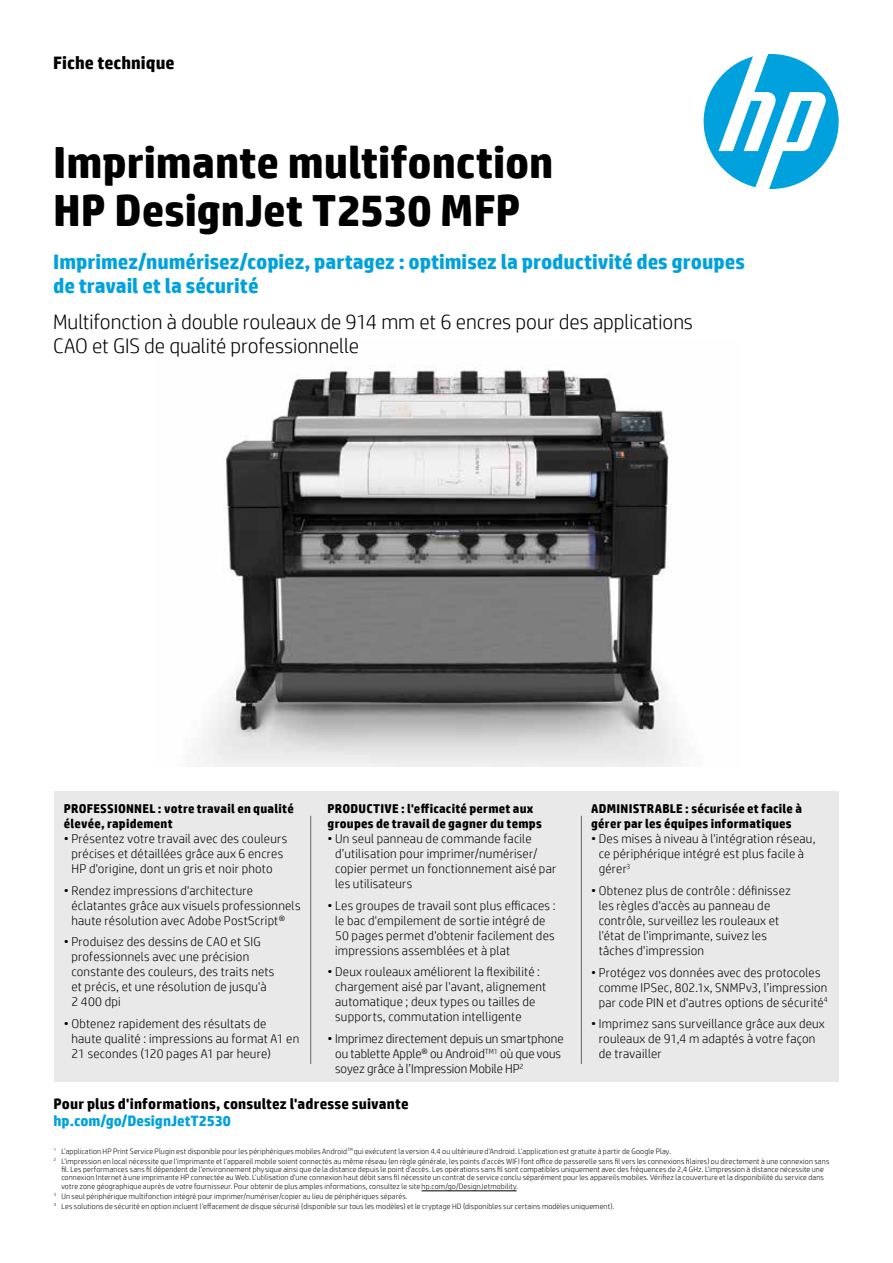
<style>
.page{position:relative;width:893px;height:1263px;background:#fff}
.page>*{position:absolute;margin:0;border:0;box-sizing:border-box;transform-origin:0 0}
.t1{font:700 45px/48px "HP Simplified";color:#000}
.t2{font:300 21px/24px "HP Simplified";letter-spacing:-.005em;color:#000}
.t3{font:700 21px/24px "HP Simplified";letter-spacing:-.005em;color:#00a1dd}
.t4{font:700 18px "HP Simplified";color:#000}
.t5{font:700 15px "HP Simplified";letter-spacing:.01em;color:#000}
.t6{font:700 15px "HP Simplified";color:#00a1dd}
.t7{font:300 12.75px/15px "HP Simplified";letter-spacing:.015em;color:#000}
.t8{font:700 12.75px/15px "HP Simplified";letter-spacing:.02em;color:#000}
.t9{font:300 7.8px/10.2px "HP Simplified";letter-spacing:.02em;color:#000}
</style>
<div class="page">
<img style="left:202px;top:365px;width:479px;height:401px">
<div style="left:54px;top:791px;width:785px;height:291px;background:#e6e7e8"></div>
<hr style="left:310px;top:816px;width:1px;height:248px;background:#5e6468">
<hr style="left:581px;top:816px;width:1px;height:248px;background:#5e6468">
<svg style="left:704px;top:54px;width:135px;height:135px"></svg>
<hr style="left:422px;top:1190px;width:95px;height:1px;background:#000">
<h3 class="t4" style="left:53px;top:51px;width:123px">Fiche technique</h3>
<h1 class="t1" style="left:53px;top:139px;width:502px">Imprimante multifonction<br>HP DesignJet T2530 MFP</h1>
<h2 class="t3" style="left:53px;top:250px;width:693px">Imprimez/numérisez/copiez, partagez : optimisez la productivité des groupes de travail et la sécurité</h2>
<h2 class="t2" style="left:53px;top:309px;width:641px">Multifonction à double rouleaux de 914 mm et 6 encres pour des applications<br>CAO et GIS de qualité professionnelle</h2>
<p class="t8" style="left:64px;top:801px;width:231px">PROFESSIONNEL : votre travail en qualité élevée, rapidement</p>
<p class="t7" style="left:64px;top:831px;width:225px;text-align:center">• Présentez votre travail avec des couleurs précises et détaillées grâce aux 6 encres<br>HP d'origine, dont un gris et noir photo</p>
<p class="t7" style="left:71px;top:883px;width:231px;text-indent:-8px">• Rendez impressions d'architecture éclatantes grâce aux visuels professionnels haute résolution avec Adobe PostScript®</p>
<p class="t7" style="left:71px;top:934px;width:205px;text-indent:-8px">• Produisez des dessins de CAO et SIG professionnels avec une précision constante des couleurs, des traits nets et précis, et une résolution de jusqu'à<br>2 400 dpi</p>
<p class="t7" style="left:71px;top:1016px;width:229px;text-indent:-8px">• Obtenez rapidement des résultats de haute qualité : impressions au format A1 en<br>21 secondes (120 pages A1 par heure)</p>
<p class="t8" style="left:328px;top:801px;width:216px">PRODUCTIVE : l'efficacité permet aux groupes de travail de gagner du temps</p>
<p class="t7" style="left:335px;top:831px;width:223px;text-indent:-8px">• Un seul panneau de commande facile d’utilisation pour imprimer/numériser/ copier permet un fonctionnement aisé par les utilisateurs</p>
<p class="t7" style="left:335px;top:897px;width:222px;text-indent:-8px">• Les groupes de travail sont plus efficaces : le bac d'empilement de sortie intégré de 50 pages permet d'obtenir facilement des impressions assemblées et à plat</p>
<p class="t7" style="left:335px;top:964px;width:213px;text-indent:-8px">• Deux rouleaux améliorent la flexibilité : chargement aisé par l'avant, alignement automatique ; deux types ou tailles de supports, commutation intelligente</p>
<p class="t7" style="left:335px;top:1031px;width:230px;text-indent:-8px">• Imprimez directement depuis un smartphone ou tablette Apple® ou Android<sup>TM1</sup> où que vous soyez grâce à l’Impression Mobile HP<sup>2</sup></p>
<p class="t5" style="left:53px;top:1094px;width:357px">Pour plus d'informations, consultez l'adresse suivante</p>
<p class="t6" style="left:53px;top:1110px;width:179px">hp.com/go/DesignJetT2530</p>
<p class="t8" style="left:591px;top:801px;width:212px">ADMINISTRABLE : sécurisée et facile à gérer par les équipes informatiques</p>
<p class="t7" style="left:599px;top:831px;width:218px;text-indent:-8px">• Des mises à niveau à l'intégration réseau, ce périphérique intégré est plus facile à gérer<sup>3</sup></p>
<p class="t7" style="left:599px;top:883px;width:194px;text-indent:-8px">• Obtenez plus de contrôle : définissez les règles d'accès au panneau de contrôle, surveillez les rouleaux et l'état de l'imprimante, suivez les tâches d'impression</p>
<p class="t7" style="left:591px;top:964px;width:238px;text-align:center">• Protégez vos données avec des protocoles comme IPSec, 802.1x, SNMPv3, l’impression par code PIN et d'autres options de sécurité<sup>4</sup></p>
<p class="t7" style="left:599px;top:1016px;width:227px;text-indent:-8px">• Imprimez sans surveillance grâce aux deux rouleaux de 91,4 m adaptés à votre façon de travailler</p>
<p class="t9" style="left:54px;top:1146px;width:777px"><sup>1</sup> L'application HP Print Service Plugin est disponible pour les périphériques mobiles Android<sup>TM</sup> qui exécutent la version 4.4 ou ultérieure d'Android. L'application est gratuite à partir de Google Play.<br><sup>2</sup> L'impression en local nécessite que l'imprimante et l'appareil mobile soient connectés au même réseau (en règle générale, les points d'accès WIFI font office de passerelle sans fil vers les connexions filaires) ou directement à une connexion sans</p>
<p class="t9" style="left:61px;top:1165px;width:764px;line-height:8.2px;text-align:justify">fil. Les performances sans fil dépendent de l'environnement physique ainsi que de la distance depuis le point d'accès. Les opérations sans fil sont compatibles uniquement avec des fréquences de 2,4 GHz. L'impression à distance nécessite une connexion Internet à une imprimante HP connectée au Web. L'utilisation d'une connexion haut débit sans fil nécessite un contrat de service conclu séparément pour les appareils mobiles. Vérifiez la couverture et la disponibilité du service dans votre zone géographique auprès de votre fournisseur. Pour obtenir de plus amples informations, consultez le site hp.com/go/DesignJetmobility.</p>
<p class="t9" style="left:54px;top:1191px;width:562px"><sup>3</sup> Un seul périphérique multifonction intégré pour imprimer/numériser/copier au lieu de périphériques séparés.<br><sup>4</sup> Les solutions de sécurité en option incluent l'effacement de disque sécurisé (disponible sur tous les modèles) et le cryptage HD (disponibles sur certains modèles uniquement).</p>
</div>
